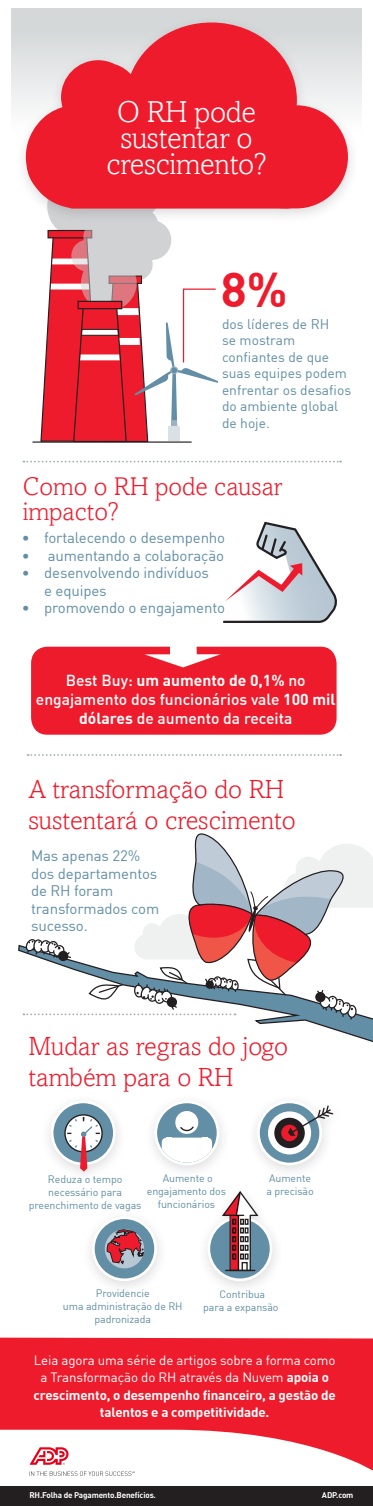
<style>
.page{position:relative;width:373px;height:1506px;background:#fff}
.page>*{position:absolute;margin:0;border:0;box-sizing:border-box;transform-origin:0 0}
.t1{font:700 47.88px "DIN";color:#ee1b2c}
.boventitel_cover{font:300 30.25px/26.2px "Amasis";letter-spacing:-.01em;color:#fff;text-align:center}
.t2{font:300 26.25px/31.5px "Amasis";color:#ee1b2c}
.t3{font:300 25.62px/25.6px "Amasis";color:#ee1b2c}
.t4{font:500 15.62px/18.8px "DIN";color:#fff;text-align:center}
.boventitel_cover-2{font:15px/17.5px "DIN";letter-spacing:-.01em;color:#618ea6}
.t5{font:13.75px/16.5px "DIN";color:#618ea6}
.boventitel_cover-3{font:700 13.31px/17.5px "DIN";letter-spacing:-.01em;color:#fff;text-align:center}
.boventitel_cover-4{font:10.62px/13.1px "DIN";letter-spacing:-.01em;color:#618ea6;text-align:center}
.titel_cover{font:700 8.12px "DIN";letter-spacing:-.02em;color:#fff}
.s1{font-weight:700}
.s2{font-weight:400}
</style>
<div class="page">
<svg style="left:154px;top:1103px;width:65px;height:62px"></svg>
<svg style="left:51px;top:1103px;width:64px;height:69px"></svg>
<svg style="left:256px;top:1103px;width:76px;height:62px"></svg>
<svg style="left:92px;top:1219px;width:65px;height:62px"></svg>
<svg style="left:207px;top:1191px;width:65px;height:90px"></svg>
<div style="left:31px;top:647px;width:305px;height:88px;background:#ee1b2c"></div>
<div style="left:11px;top:8px;width:350px;height:138px;background:linear-gradient(to bottom,#cfd2d4,#fff)"></div>
<svg style="left:0;top:1338px;width:372px;height:135px;fill:#ee1b2c"></svg>
<svg style="left:29px;top:1471px;width:105px;height:5px"></svg>
<svg style="left:29px;top:1447px;width:39px;height:18px"></svg>
<div style="left:0;top:1486px;width:372px;height:20px;background:#231f20"></div>
<svg style="left:23px;top:461px;width:317px;height:2px"></svg>
<svg style="left:28px;top:754px;width:312px;height:2px"></svg>
<hr style="left:32px;top:441px;width:159px;height:2px;background:#231f20">
<svg style="left:40px;top:224px;width:177px;height:219px"></svg>
<svg style="left:223px;top:521px;width:114px;height:102px"></svg>
<div style="left:15px;top:14px;width:344px;height:210px;background:#231f20;opacity:.16"></div>
<svg style="left:26px;top:23px;width:321px;height:186px;background:#ea4d5a"></svg>
<svg style="left:18px;top:944px;width:354px;height:98px"></svg>
<svg style="left:23px;top:833px;width:349px;height:186px"></svg>
<p class="boventitel_cover" style="left:106px;top:98px;width:161px">O RH pode sustentar o crescimento?</p>
<p class="t1" style="left:220px;top:258px;width:68px">8%</p>
<p class="t5" style="left:221px;top:315px;width:130px">dos líderes de RH<br>se mostram confiantes de que suas equipes podem enfrentar os desafios do ambiente global de hoje.</p>
<p class="t3" style="left:23px;top:473px;width:261px">Como o RH pode causar impacto?</p>
<p class="boventitel_cover-2" style="left:22px;top:529px;width:205px">• fortalecendo o desempenho</p>
<p class="boventitel_cover-2" style="left:22px;top:547px;width:204px">• aumentando a colaboração</p>
<p class="boventitel_cover-2" style="left:44px;top:564px;width:166px;text-indent:-23px">• desenvolvendo indivíduos e equipes</p>
<p class="boventitel_cover-2" style="left:22px;top:599px;width:204px">• promovendo o engajamento</p>
<p class="t4" style="left:36px;top:671px;width:300px">Best Buy: <span class="s1">um aumento de 0,1%</span> no engajamento dos funcionários vale <span class="s1">100 mil dólares</span> de aumento da receita</p>
<p class="t2" style="left:28px;top:773px;width:268px">A transformação do RH sustentará o crescimento</p>
<p class="boventitel_cover-2" style="left:31px;top:847px;width:129px">Mas apenas 22% dos departamentos de RH foram transformados com sucesso.</p>
<p class="t2" style="left:28px;top:1030px;width:260px">Mudar as regras do jogo também para o RH</p>
<p class="boventitel_cover-4" style="left:146px;top:1171px;width:81px">Aumente o engajamento dos funcionários</p>
<p class="boventitel_cover-4" style="left:266px;top:1171px;width:49px;text-align:left">Aumente a precisão</p>
<p class="boventitel_cover-4" style="left:29px;top:1172px;width:114px">Reduza o tempo necessário para preenchimento de vagas</p>
<p class="boventitel_cover-4" style="left:63px;top:1286px;width:121px">Providencie<br>uma administração de RH padronizada</p>
<p class="boventitel_cover-4" style="left:203px;top:1287px;width:77px">Contribua<br>para a expansão</p>
<p class="boventitel_cover-3" style="left:33px;top:1351px;width:303px"><span class="s2">Leia agora uma série de artigos sobre a forma como a Transformação do RH através da Nuvem</span> apoia o crescimento, o desempenho financeiro, a gestão de talentos e a competitividade.</p>
<p class="titel_cover" style="left:29px;top:1490px;width:128px">RH.Folha de Pagamento.Benefícios.</p>
<p class="titel_cover" style="left:321px;top:1490px;width:33px">ADP.com</p>
</div>
